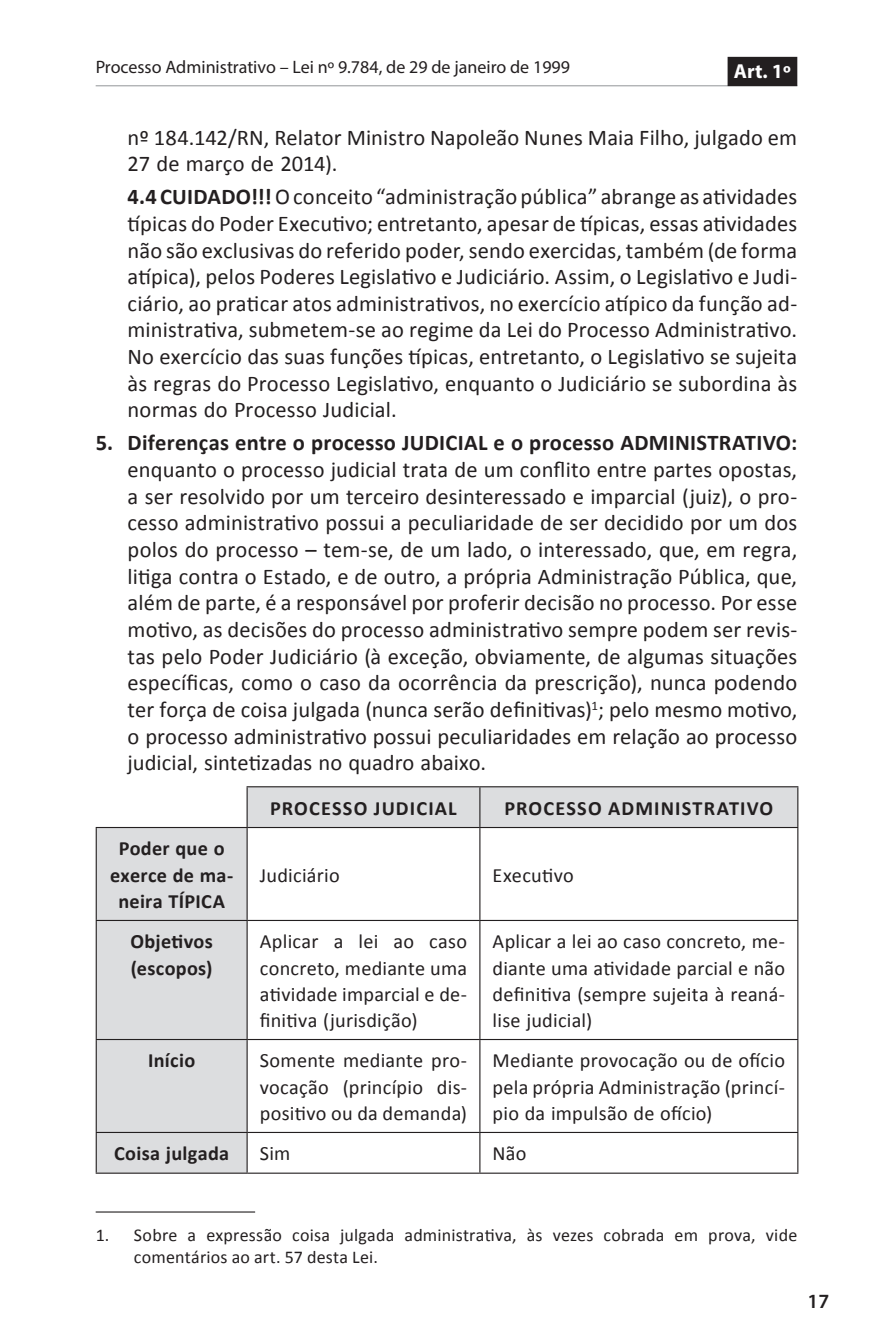
<style>
.page{position:relative;width:893px;height:1340px;background:#fff}
.page>*{position:absolute;margin:0;border:0;box-sizing:border-box;transform-origin:0 0}
.TEXTO_NUMERADO{font:22.5px/26.6px "Calibri";letter-spacing:.005em;color:#231f20;text-align:justify}
.TEXTO_NUMERADO_2{font:22.5px/26.6px "Calibri";letter-spacing:.005em;color:#231f20}
.TABELA{font:20.25px/26.1px "Calibri";letter-spacing:.01em;color:#231f20;text-align:justify}
.TABELA-2{font:700 20.25px/26.1px "Calibri";letter-spacing:.02em;color:#231f20;text-align:center}
.TABELA-3{font:700 20.25px "Calibri";letter-spacing:.055em;color:#231f20}
.t1{font:700 20.25px "Myriad Pro";color:#fff}
.t2{font:600 20.25px "Myriad Pro";color:#231f20}
.RODAPÉ{font:18px/22.5px "Calibri";letter-spacing:.01em;color:#231f20}
.t3{font:18px "Myriad Pro";color:#231f20}
.s1{font-weight:700}
</style>
<div class="page">
<hr style="left:96px;top:85px;width:701px;height:1px;background:#939598">
<div style="left:728px;top:57px;width:69px;height:29px;background:#231f20"></div>
<svg style="left:96px;top:786px;width:701px;height:386px"></svg>
<hr style="left:96px;top:828px;width:1px;height:91px;background:#231f20">
<hr style="left:247px;top:828px;width:1px;height:91px;background:#231f20">
<hr style="left:479px;top:828px;width:1px;height:91px;background:#231f20">
<hr style="left:797px;top:828px;width:1px;height:91px;background:#231f20">
<hr style="left:96px;top:919px;width:151px;height:2px;background:#231f20">
<hr style="left:96px;top:921px;width:1px;height:117px;background:#231f20">
<hr style="left:247px;top:919px;width:233px;height:2px;background:#231f20">
<hr style="left:247px;top:921px;width:1px;height:117px;background:#231f20">
<hr style="left:480px;top:919px;width:318px;height:2px;background:#231f20">
<hr style="left:479px;top:921px;width:1px;height:117px;background:#231f20">
<hr style="left:797px;top:921px;width:1px;height:117px;background:#231f20">
<hr style="left:96px;top:1038px;width:151px;height:2px;background:#231f20">
<hr style="left:96px;top:1040px;width:1px;height:91px;background:#231f20">
<hr style="left:247px;top:1038px;width:233px;height:2px;background:#231f20">
<hr style="left:247px;top:1040px;width:1px;height:91px;background:#231f20">
<hr style="left:480px;top:1038px;width:318px;height:2px;background:#231f20">
<hr style="left:479px;top:1040px;width:1px;height:91px;background:#231f20">
<hr style="left:797px;top:1040px;width:1px;height:91px;background:#231f20">
<hr style="left:247px;top:786px;width:233px;height:1px;background:#231f20">
<hr style="left:247px;top:787px;width:1px;height:40px;background:#231f20">
<hr style="left:480px;top:786px;width:318px;height:1px;background:#231f20">
<hr style="left:479px;top:787px;width:1px;height:40px;background:#231f20">
<hr style="left:797px;top:787px;width:1px;height:40px;background:#231f20">
<hr style="left:96px;top:827px;width:151px;height:1px;background:#231f20">
<hr style="left:247px;top:827px;width:233px;height:1px;background:#231f20">
<hr style="left:480px;top:827px;width:318px;height:1px;background:#231f20">
<hr style="left:96px;top:1131px;width:151px;height:1px;background:#231f20">
<hr style="left:96px;top:1132px;width:1px;height:40px;background:#231f20">
<hr style="left:247px;top:1131px;width:233px;height:1px;background:#231f20">
<hr style="left:247px;top:1132px;width:1px;height:40px;background:#231f20">
<hr style="left:480px;top:1131px;width:318px;height:1px;background:#231f20">
<hr style="left:479px;top:1132px;width:1px;height:40px;background:#231f20">
<hr style="left:797px;top:1132px;width:1px;height:40px;background:#231f20">
<hr style="left:96px;top:1172px;width:151px;height:1px;background:#231f20">
<hr style="left:247px;top:1172px;width:233px;height:1px;background:#231f20">
<hr style="left:480px;top:1172px;width:318px;height:1px;background:#231f20">
<hr style="left:96px;top:1211px;width:159px;height:1px;background:#231f20">
<p class="t3" style="left:96px;top:56px;width:476px">Processo Administrativo – Lei nº 9.784, de 29 de janeiro de 1999</p>
<p class="t1" style="left:734px;top:58px;width:58px">Art. 1º</p>
<p class="TEXTO_NUMERADO_2" style="left:128px;top:123px;width:671px">nº 184.142/RN, Relator Ministro Napoleão Nunes Maia Filho, julgado em<br>27 de março de 2014).</p>
<p class="TEXTO_NUMERADO_2" style="left:128px;top:183px;width:671px;text-align:justify"><span class="s1">4.4 CUIDADO!!!</span> O conceito “administração pública” abrange as atividades típicas do Poder Executivo; entretanto, apesar de típicas, essas atividades não são exclusivas do referido poder, sendo exercidas, também (de forma atípica), pelos Poderes Legislativo e Judiciário. Assim, o Legislativo e Judi&shy;ciário, ao praticar atos administrativos, no exercício atípico da função ad&shy;ministrativa, submetem-se ao regime da Lei do Processo Administrativo.<br>No exercício das suas funções típicas, entretanto, o Legislativo se sujeita às regras do Processo Legislativo, enquanto o Judiciário se subordina às normas do Processo Judicial.</p>
<p class="TEXTO_NUMERADO" style="left:128px;top:429px;width:671px;text-indent:-32px"><span class="s1">5. Diferenças entre o processo JUDICIAL e o processo ADMINISTRATIVO: </span>enquanto o processo judicial trata de um conflito entre partes opostas, a ser resolvido por um terceiro desinteressado e imparcial (juiz), o pro&shy;cesso administrativo possui a peculiaridade de ser decidido por um dos polos do processo – tem-se, de um lado, o interessado, que, em regra, litiga contra o Estado, e de outro, a própria Administração Pública, que, além de parte, é a responsável por proferir decisão no processo. Por esse motivo, as decisões do processo administrativo sempre podem ser revis&shy;tas pelo Poder Judiciário (à exceção, obviamente, de algumas situações específicas, como o caso da ocorrência da prescrição), nunca podendo ter força de coisa julgada (nunca serão definitivas)<sup>1</sup>; pelo mesmo motivo, o processo administrativo possui peculiaridades em relação ao processo judicial, sintetizadas no quadro abaixo.</p>
<p class="TABELA-3" style="left:270px;top:793px;width:188px">PROCESSO JUDICIAL</p>
<p class="TABELA-3" style="left:505px;top:793px;width:270px">PROCESSO ADMINISTRATIVO</p>
<p class="TABELA-2" style="left:110px;top:835px;width:125px">Poder que o exerce de ma&shy;neira TÍPICA</p>
<p class="TABELA" style="left:260px;top:861px;width:81px">Judiciário</p>
<p class="TABELA" style="left:493px;top:861px;width:83px">Executivo</p>
<p class="TABELA-2" style="left:130px;top:928px;width:84px">Objetivos</p>
<p class="TABELA-2" style="left:131px;top:954px;width:83px">(escopos)</p>
<p class="TABELA" style="left:260px;top:928px;width:209px">Aplicar a lei ao caso concreto, mediante uma atividade imparcial e de&shy;finitiva (jurisdição)</p>
<p class="TABELA" style="left:493px;top:928px;width:294px">Aplicar a lei ao caso concreto, me&shy;diante uma atividade parcial e não definitiva (sempre sujeita à reaná&shy;lise judicial)</p>
<p class="TABELA-2" style="left:148px;top:1047px;width:49px">Início</p>
<p class="TABELA" style="left:260px;top:1047px;width:209px">Somente mediante pro&shy;vocação (princípio dis&shy;positivo ou da demanda)</p>
<p class="TABELA" style="left:493px;top:1047px;width:294px">Mediante provocação ou de ofício pela própria Administração (princí&shy;pio da impulsão de ofício)</p>
<p class="TABELA-2" style="left:114px;top:1139px;width:116px">Coisa julgada</p>
<p class="TABELA" style="left:260px;top:1140px;width:32px">Sim</p>
<p class="TABELA" style="left:493px;top:1140px;width:35px">Não</p>
<p class="RODAPÉ" style="left:134px;top:1223px;width:665px;text-indent:-38px">1. Sobre a expressão coisa julgada administrativa, às vezes cobrada em prova, vide comentários ao art. 57 desta Lei.</p>
<p class="t2" style="left:807px;top:1288px;width:23px">17</p>
</div>
